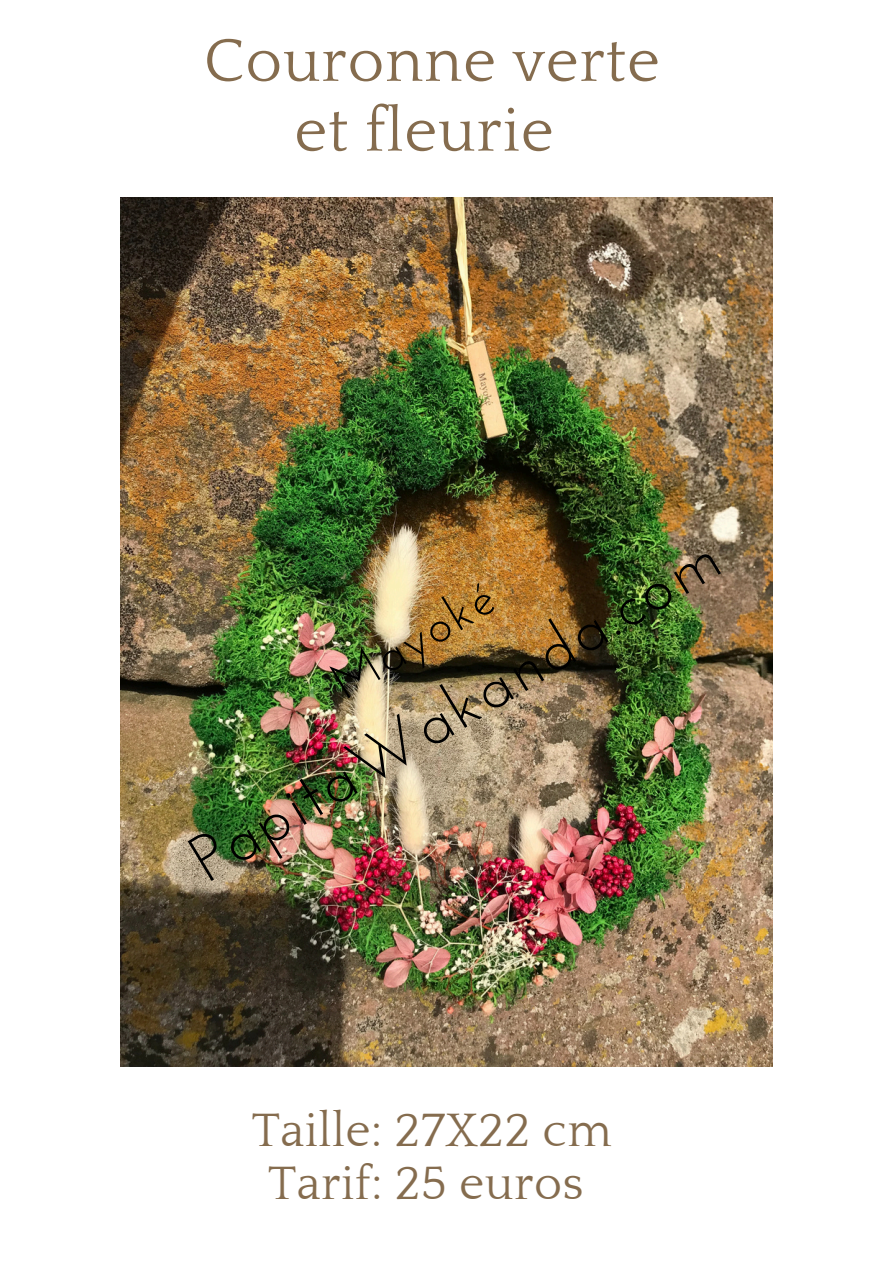
<style>
.page{position:relative;width:894px;height:1264px;background:#fff}
.page>*{position:absolute;margin:0;border:0;box-sizing:border-box;transform-origin:0 0}
.t1{font:66px "Josefin Sans";color:#000}
.t2{font:63px/69.8px "Quattrocento";letter-spacing:.01em;color:#856c4e;text-align:center}
.t3{font:51px "Josefin Sans";color:#000}
.t4{font:48px "Quattrocento";letter-spacing:.01em;color:#856c4e}
</style>
<div class="page">
<img style="left:121px;top:197px;width:651px;height:869px">
<p class="t2" style="left:204px;top:27px;width:457px">Couronne verte et fleurie</p>
<p class="t1" style="left:181px;top:840px;width:607px;rotate:-31deg">PapitaWakanda.com</p>
<p class="t3" style="left:324px;top:668px;width:183px;rotate:-31deg">Mayoké</p>
<h1 class="t4" style="left:252px;top:1105px;width:361px">Taille: 27X22 cm</h1>
<p class="t4" style="left:268px;top:1158px;width:317px">Tarif: 25 euros</p>
</div>
